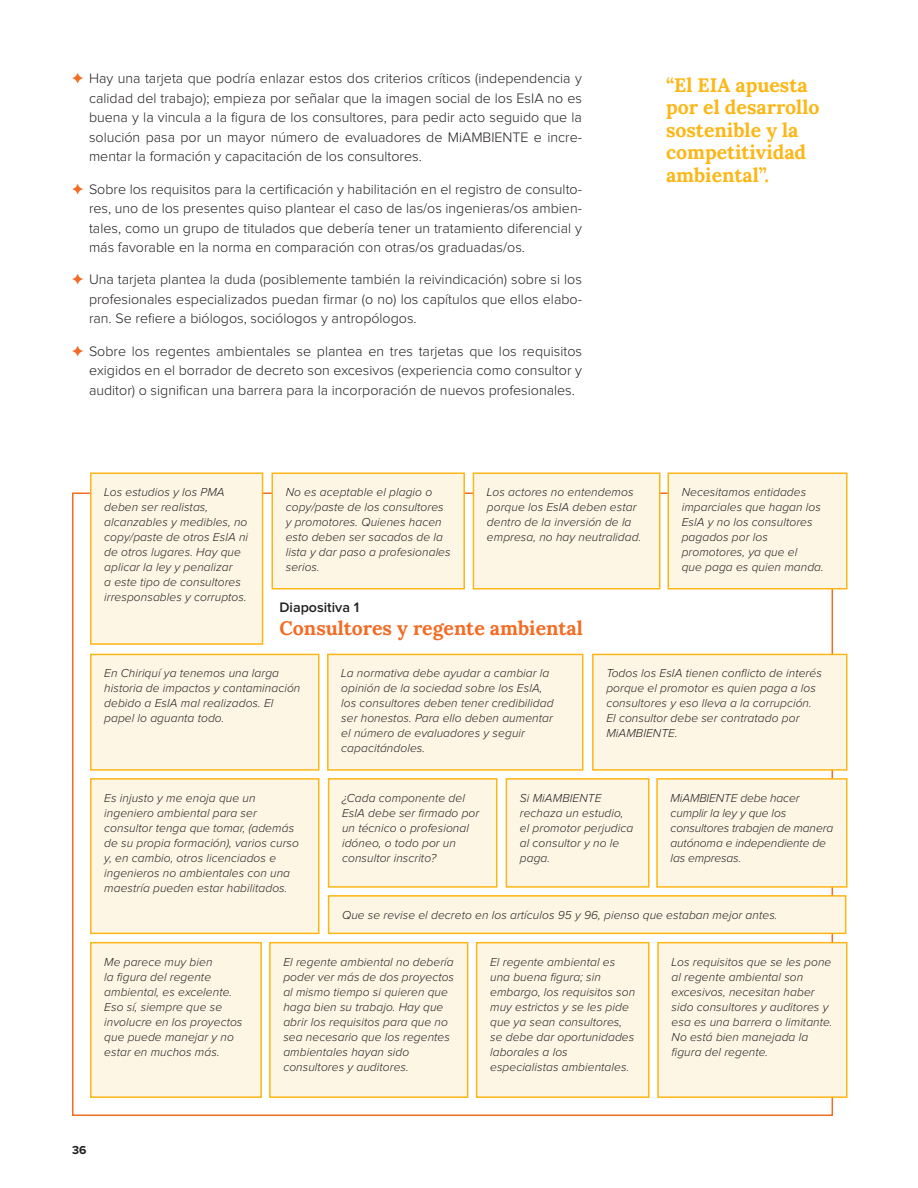
<style>
.page{position:relative;width:918px;height:1188px;background:#fff}
.page>*{position:absolute;margin:0;border:0;box-sizing:border-box;transform-origin:0 0}
.FF_titulo_cápsula_13{font:700 19.5px/22.5px "Lora";color:#fcb615}
.FF_titulo_diapositiv{font:700 19.5px "Lora";color:#f36c24}
.t1{font:300 14.25px/19.5px "Proxima Nova";color:#231f20;text-align:justify}
.t2{font:600 14.25px "Proxima Nova";color:#231f20}
.FF_texto_diapositiva{font:italic 300 12px/15px "Proxima Nova";letter-spacing:.005em;color:#231f20}
.t3{font:700 12px "Proxima Nova";color:#231f20}
.s1{color:#f36c24}
</style>
<div class="page">
<div style="left:72px;top:493px;width:761px;height:623px;background:#fff;border:2px solid #f36c24"></div>
<div style="left:272px;top:473px;width:192px;height:116px;background:#fef6e5"></div>
<div style="left:272px;top:472px;width:193px;height:118px;border:2px solid #fcb615"></div>
<div style="left:328px;top:654px;width:255px;height:116px;background:#fef6e5"></div>
<div style="left:327px;top:654px;width:257px;height:117px;border:2px solid #fcb615"></div>
<div style="left:329px;top:779px;width:168px;height:108px;background:#fef6e5"></div>
<div style="left:328px;top:778px;width:169px;height:110px;border:2px solid #fcb615"></div>
<div style="left:270px;top:943px;width:198px;height:154px;background:#fef6e5"></div>
<div style="left:269px;top:942px;width:199px;height:156px;border:2px solid #fcb615"></div>
<div style="left:473px;top:473px;width:187px;height:116px;background:#fef6e5"></div>
<div style="left:473px;top:472px;width:187px;height:118px;border:2px solid #fcb615"></div>
<div style="left:593px;top:654px;width:254px;height:116px;background:#fef6e5"></div>
<div style="left:592px;top:654px;width:256px;height:117px;border:2px solid #fcb615"></div>
<div style="left:506px;top:779px;width:143px;height:108px;background:#fef6e5"></div>
<div style="left:506px;top:778px;width:144px;height:110px;border:2px solid #fcb615"></div>
<div style="left:329px;top:896px;width:517px;height:37px;background:#fef6e5"></div>
<div style="left:328px;top:895px;width:518px;height:39px;border:2px solid #fcb615"></div>
<div style="left:477px;top:943px;width:172px;height:154px;background:#fef6e5"></div>
<div style="left:476px;top:942px;width:174px;height:156px;border:2px solid #fcb615"></div>
<div style="left:657px;top:779px;width:190px;height:108px;background:#fef6e5"></div>
<div style="left:656px;top:778px;width:192px;height:110px;border:2px solid #fcb615"></div>
<div style="left:658px;top:943px;width:189px;height:154px;background:#fef6e5"></div>
<div style="left:657px;top:942px;width:191px;height:156px;border:2px solid #fcb615"></div>
<div style="left:668px;top:473px;width:179px;height:116px;background:#fef6e5"></div>
<div style="left:668px;top:472px;width:180px;height:118px;border:2px solid #fcb615"></div>
<div style="left:91px;top:473px;width:172px;height:171px;background:#fef6e5"></div>
<div style="left:90px;top:472px;width:173px;height:173px;border:2px solid #fcb615"></div>
<div style="left:91px;top:654px;width:228px;height:116px;background:#fef6e5"></div>
<div style="left:90px;top:654px;width:230px;height:117px;border:2px solid #fcb615"></div>
<div style="left:91px;top:779px;width:228px;height:154px;background:#fef6e5"></div>
<div style="left:90px;top:778px;width:230px;height:156px;border:2px solid #fcb615"></div>
<div style="left:91px;top:943px;width:170px;height:154px;background:#fef6e5"></div>
<div style="left:90px;top:942px;width:172px;height:156px;border:2px solid #fcb615"></div>
<p class="t1" style="left:89px;top:69px;width:495px;text-indent:-17px"><span class="s1">✦</span> Hay una tarjeta que podría enlazar estos dos criterios críticos (independencia y calidad del trabajo); empieza por señalar que la imagen social de los EsIA no es buena y la vincula a la figura de los consultores, para pedir acto seguido que la solución pasa por un mayor número de evaluadores de MiAMBIENTE e incre&shy;mentar la formación y capacitación de los consultores.</p>
<p class="t1" style="left:89px;top:180px;width:494px;text-indent:-17px"><span class="s1">✦</span> Sobre los requisitos para la certificación y habilitación en el registro de consulto&shy;res, uno de los presentes quiso plantear el caso de las/os ingenieras/os ambien&shy;tales, como un grupo de titulados que debería tener un tratamiento diferencial y más favorable en la norma en comparación con otras/os graduadas/os.</p>
<p class="t1" style="left:89px;top:270px;width:494px;text-indent:-17px"><span class="s1">✦</span> Una tarjeta plantea la duda (posiblemente también la reivindicación) sobre si los profesionales especializados puedan firmar (o no) los capítulos que ellos elabo&shy;ran. Se refiere a biólogos, sociólogos y antropólogos.</p>
<p class="t1" style="left:89px;top:342px;width:495px;text-indent:-17px"><span class="s1">✦</span> Sobre los regentes ambientales se plantea en tres tarjetas que los requisitos exigidos en el borrador de decreto son excesivos (experiencia como consultor y auditor) o significan una barrera para la incorporación de nuevos profesionales.</p>
<p class="FF_titulo_cápsula_13" style="left:666px;top:72px;width:155px">“El EIA apuesta por el desarrollo sostenible y la competitividad ambiental”.</p>
<p class="FF_texto_diapositiva" style="left:104px;top:485px;width:145px">Los estudios y los PMA deben ser realistas, alcanzables y medibles, no copy/paste de otros EslA ni de otros lugares. Hay que aplicar la ley y penalizar<br>a este tipo de consultores irresponsables y corruptos.</p>
<p class="FF_texto_diapositiva" style="left:286px;top:485px;width:166px">No es aceptable el plagio o copy/paste de los consultores y promotores. Quienes hacen esto deben ser sacados de la lista y dar paso a profesionales serios.</p>
<p class="t2" style="left:279px;top:600px;width:81px">Diapositiva 1</p>
<p class="FF_texto_diapositiva" style="left:487px;top:485px;width:156px">Los actores no entendemos porque los EsIA deben estar dentro de la inversión de la empresa, no hay neutralidad.</p>
<p class="FF_titulo_diapositiv" style="left:279px;top:614px;width:305px">Consultores y regente ambiental</p>
<p class="FF_texto_diapositiva" style="left:682px;top:485px;width:141px">Necesitamos entidades imparciales que hagan los<br>EslA y no los consultores pagados por los promotores, ya que el</p>
<p class="FF_texto_diapositiva" style="left:682px;top:560px;width:144px">que paga es quien manda.</p>
<p class="FF_texto_diapositiva" style="left:104px;top:666px;width:198px">En Chiriquí ya tenemos una larga historia de impactos y contaminación debido a EsIA mal realizados. El papel lo aguanta todo.</p>
<p class="FF_texto_diapositiva" style="left:104px;top:791px;width:196px">Es injusto y me enoja que un ingeniero ambiental para ser consultor tenga que tomar, (además de su propia formación), varios curso y, en cambio, otros licenciados e ingenieros no ambientales con una maestría pueden estar habilitados.</p>
<p class="FF_texto_diapositiva" style="left:606px;top:666px;width:217px">Todos los EsIA tienen conflicto de interés porque el promotor es quien paga a los consultores y eso lleva a la corrupción.<br>El consultor debe ser contratado por MiAMBIENTE.</p>
<p class="FF_texto_diapositiva" style="left:341px;top:666px;width:214px">La normativa debe ayudar a cambiar la opinión de la sociedad sobre los EslA, los consultores deben tener credibilidad ser honestos. Para ello deben aumentar el número de evaluadores y seguir capacitándoles.</p>
<p class="FF_texto_diapositiva" style="left:342px;top:791px;width:139px">¿Cada componente del<br>EsIA debe ser firmado por un técnico o profesional idóneo, o todo por un consultor inscrito?</p>
<p class="FF_texto_diapositiva" style="left:520px;top:791px;width:115px">Si MiAMBIENTE rechaza un estudio, el promotor perjudica al consultor y no le paga.</p>
<p class="FF_texto_diapositiva" style="left:671px;top:791px;width:164px">MiAMBIENTE debe hacer cumplir la ley y que los consultores trabajen de manera autónoma e independiente de las empresas.</p>
<p class="FF_texto_diapositiva" style="left:104px;top:955px;width:140px">Me parece muy bien<br>la figura del regente ambiental, es excelente.<br>Eso sí, siempre que se involucre en los proyectos que puede manejar y no estar en muchos más.</p>
<p class="t3" style="left:72px;top:1144px;width:16px">36</p>
<p class="FF_texto_diapositiva" style="left:342px;top:908px;width:437px">Que se revise el decreto en los artículos 95 y 96, pienso que estaban mejor antes.</p>
<p class="FF_texto_diapositiva" style="left:490px;top:955px;width:147px">El regente ambiental es una buena figura; sin embargo, los requisitos son muy estrictos y se les pide que ya sean consultores, se debe dar oportunidades laborales a los especialistas ambientales.</p>
<p class="FF_texto_diapositiva" style="left:283px;top:955px;width:172px">El regente ambiental no debería poder ver más de dos proyectos al mismo tiempo si quieren que haga bien su trabajo. Hay que abrir los requisitos para que no sea necesario que los regentes ambientales hayan sido consultores y auditores.</p>
<p class="FF_texto_diapositiva" style="left:672px;top:955px;width:163px">Los requisitos que se les pone al regente ambiental son excesivos, necesitan haber sido consultores y auditores y esa es una barrera o limitante.<br>No está bien manejada la figura del regente.</p>
</div>
